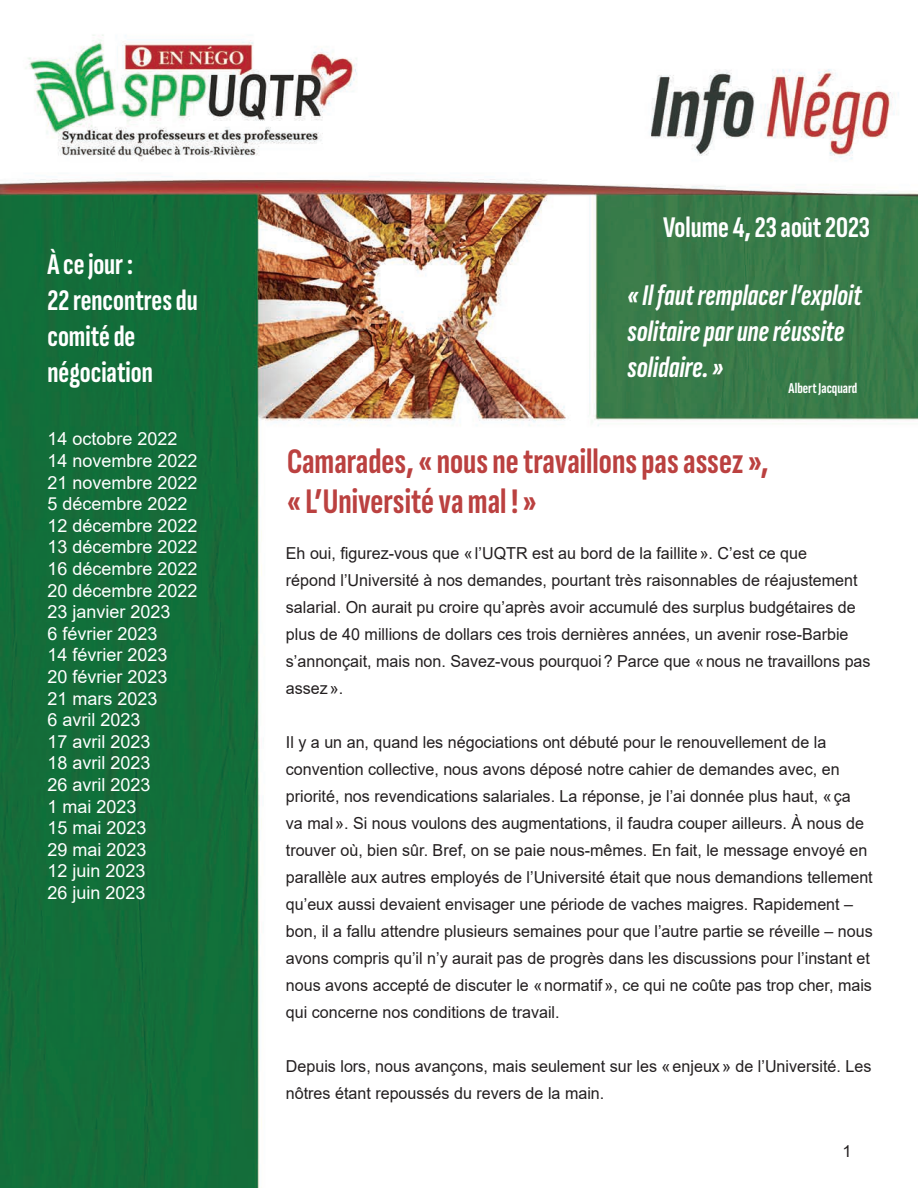
<style>
.page{position:relative;width:918px;height:1188px;background:#fff}
.page>*{position:absolute;margin:0;border:0;box-sizing:border-box;transform-origin:0 0}
.t1{font:700 extra-condensed 36px "Sofia Sans";color:#bb4140}
.t2{font:700 extra-condensed 30px "Sofia Sans";color:#fff}
.t3{font:italic 700 extra-condensed 30px "Sofia Sans";color:#fff}
.t4{font:18px "Arial";color:#fff}
.t5{font:16.5px/27px "Arial";color:#231f20}
.t6{font:700 extra-condensed 15px "Sofia Sans";color:#fff}
</style>
<div class="page">
<img style="left:0;top:34px;width:918px;height:1154px">
<p class="t2" style="left:48px;top:247px;width:87px">À ce jour :</p>
<p class="t2" style="left:48px;top:283px;width:152px">22 rencontres du</p>
<p class="t2" style="left:48px;top:319px;width:89px">comité de</p>
<p class="t2" style="left:48px;top:355px;width:107px">négociation</p>
<p class="t4" style="left:48px;top:427px;width:132px">14 octobre 2022</p>
<p class="t4" style="left:48px;top:448px;width:152px">14 novembre 2022</p>
<p class="t4" style="left:48px;top:470px;width:152px">21 novembre 2022</p>
<p class="t4" style="left:48px;top:491px;width:142px">5 décembre 2022</p>
<p class="t4" style="left:48px;top:513px;width:152px">12 décembre 2022</p>
<p class="t4" style="left:48px;top:535px;width:152px">13 décembre 2022</p>
<p class="t4" style="left:48px;top:556px;width:152px">16 décembre 2022</p>
<p class="t4" style="left:48px;top:578px;width:152px">20 décembre 2022</p>
<p class="t4" style="left:48px;top:599px;width:125px">23 janvier 2023</p>
<p class="t4" style="left:48px;top:621px;width:112px">6 février 2023</p>
<p class="t4" style="left:48px;top:643px;width:122px">14 février 2023</p>
<p class="t4" style="left:48px;top:664px;width:122px">20 février 2023</p>
<p class="t4" style="left:48px;top:686px;width:112px">21 mars 2023</p>
<p class="t4" style="left:48px;top:707px;width:95px">6 avril 2023</p>
<p class="t4" style="left:48px;top:729px;width:105px">17 avril 2023</p>
<p class="t4" style="left:48px;top:751px;width:105px">18 avril 2023</p>
<p class="t4" style="left:48px;top:772px;width:105px">26 avril 2023</p>
<p class="t4" style="left:48px;top:794px;width:91px">1 mai 2023</p>
<p class="t4" style="left:48px;top:815px;width:101px">15 mai 2023</p>
<p class="t4" style="left:48px;top:837px;width:101px">29 mai 2023</p>
<p class="t4" style="left:48px;top:859px;width:100px">12 juin 2023</p>
<p class="t4" style="left:48px;top:880px;width:100px">26 juin 2023</p>
<p class="t2" style="left:663px;top:209px;width:208px">Volume 4, 23 août 2023</p>
<p class="t3" style="left:627px;top:278px;width:236px">« Il faut remplacer l’exploit</p>
<p class="t3" style="left:627px;top:314px;width:219px">solitaire par une réussite</p>
<p class="t3" style="left:627px;top:350px;width:98px">solidaire. »</p>
<p class="t1" style="left:287px;top:440px;width:483px">Camarades, «nous ne travaillons pas assez»,</p>
<p class="t1" style="left:287px;top:481px;width:251px">«L’Université va mal !»</p>
<p class="t6" style="left:789px;top:379px;width:70px">Albert Jacquard</p>
<p class="t5" style="left:286px;top:540px;width:586px">Eh oui, figurez-vous que «l’UQTR est au bord de la faillite». C’est ce que<br>répond l’Université à nos demandes, pourtant très raisonnables de réajustement salarial. On aurait pu croire qu’après avoir accumulé des surplus budgétaires de plus de 40 millions de dollars ces trois dernières années, un avenir rose-Barbie s’annonçait, mais non. Savez-vous pourquoi? Parce que «nous ne travaillons pas assez».</p>
<p class="t5" style="left:286px;top:729px;width:588px">Il y a un an, quand les négociations ont débuté pour le renouvellement de la convention collective, nous avons déposé notre cahier de demandes avec, en priorité, nos revendications salariales. La réponse, je l’ai donnée plus haut, «ça<br>va mal». Si nous voulons des augmentations, il faudra couper ailleurs. À nous de trouver où, bien sûr. Bref, on se paie nous-mêmes. En fait, le message envoyé en parallèle aux autres employés de l’Université était que nous demandions tellement qu’eux aussi devaient envisager une période de vaches maigres. Rapidement – bon, il a fallu attendre plusieurs semaines pour que l’autre partie se réveille – nous avons compris qu’il n’y aurait pas de progrès dans les discussions pour l’instant et nous avons accepté de discuter le «normatif», ce qui ne coûte pas trop cher, mais qui concerne nos conditions de travail.</p>
<p class="t5" style="left:286px;top:1053px;width:587px">Depuis lors, nous avançons, mais seulement sur les «enjeux» de l’Université. Les nôtres étant repoussés du revers de la main.</p>
<p class="t5" style="left:842px;top:1137px;width:11px">1</p>
</div>
